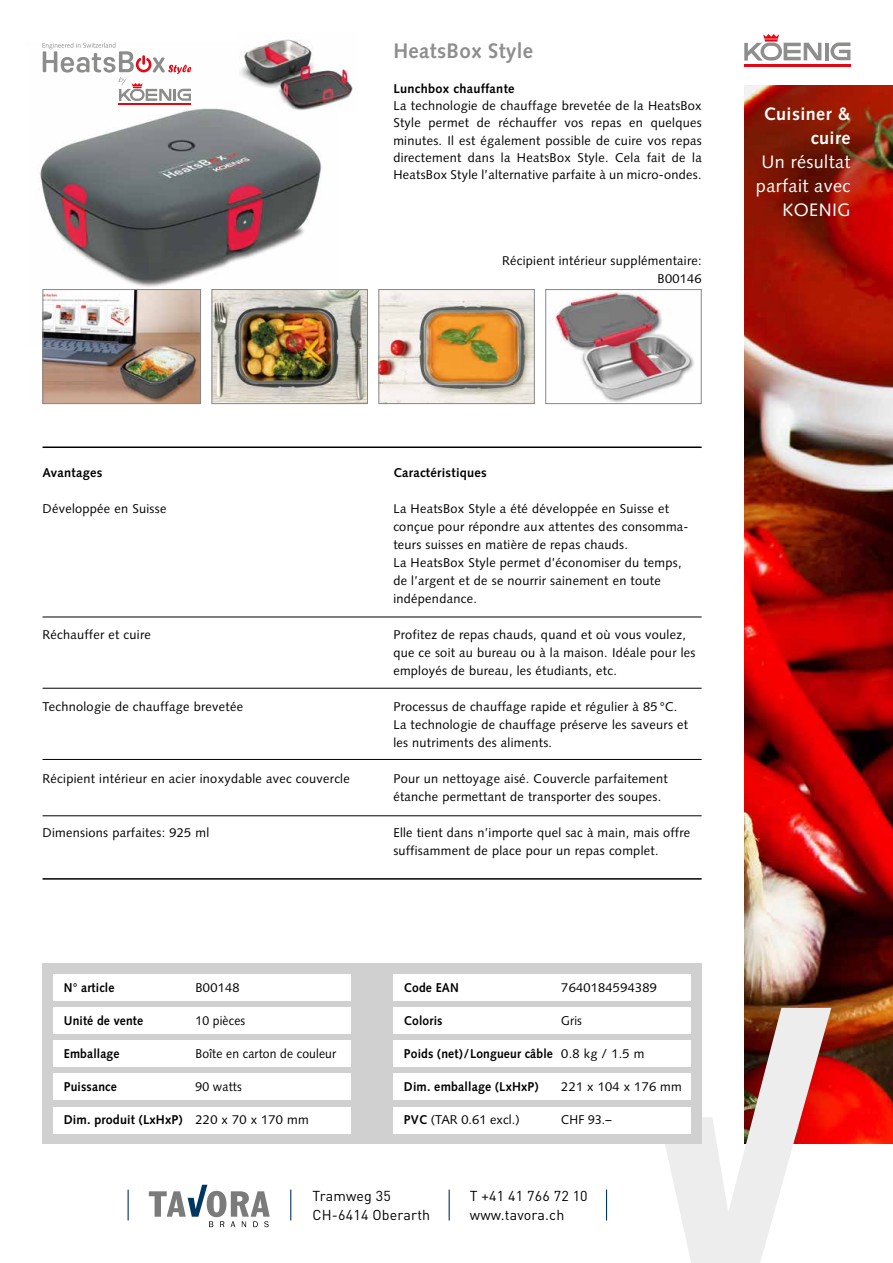
<style>
.page{position:relative;width:893px;height:1263px;background:#fff}
.page>*{position:absolute;margin:0;border:0;box-sizing:border-box;transform-origin:0 0}
.t1{font:700 21px "Syntax LT Std";letter-spacing:.02em;color:#8e8e8d}
.t2{font:18px/24px "Syntax LT Std";letter-spacing:.025em;color:#fff;text-align:right}
.t3{font:700 18px/24px "Syntax LT Std";letter-spacing:.025em;color:#fff;text-align:right}
.t4{font:14.25px "DIN Pro";letter-spacing:.01em;color:#000}
.t5{font:12.75px/18px "Syntax LT Std";letter-spacing:.025em;color:#000}
.t6{font:700 12.75px "Syntax LT Std";letter-spacing:.015em;color:#000}
.t7{font:700 12.75px "Syntax LT Std";letter-spacing:.015em;color:#000;scale:.95 1}
.t8{font:12.75px "Syntax LT Std";letter-spacing:.025em;color:#000;scale:.95 1}
.t9{font:12.75px "Syntax LT Std";letter-spacing:.005em;color:#000}
.s1{font-weight:400}
.s2{font-weight:700}
</style>
<div class="page">
<img style="left:744px;top:85px;width:149px;height:1059px">
<img style="left:38px;top:43px;width:284px;height:305px">
<hr style="left:119px;top:104px;width:72px;height:1px;background:#e30613">
<svg style="left:43px;top:43px;width:148px;height:58px"></svg>
<img style="left:240px;top:39px;width:113px;height:72px">
<svg style="left:665px;top:1008px;width:166px;height:255px"></svg>
<hr style="left:128px;top:1189px;width:1px;height:31px;background:#003761">
<hr style="left:290px;top:1189px;width:1px;height:31px;background:#003761">
<hr style="left:449px;top:1189px;width:1px;height:31px;background:#003761">
<hr style="left:606px;top:1189px;width:1px;height:31px;background:#003761">
<svg style="left:149px;top:1185px;width:121px;height:42px"></svg>
<hr style="left:825px;top:43px;width:3px;height:17px;background:#8e8e8d">
<svg style="left:744px;top:34px;width:77px;height:27px"></svg>
<hr style="left:744px;top:64px;width:106px;height:3px;background:#e30613">
<svg style="left:830px;top:42px;width:20px;height:18px"></svg>
<div style="left:43px;top:963px;width:659px;height:181px;background:#d0d0d0"></div>
<div style="left:53px;top:974px;width:638px;height:26px;background:#fff"></div>
<div style="left:53px;top:1007px;width:638px;height:26px;background:#fff"></div>
<div style="left:53px;top:1040px;width:638px;height:26px;background:#fff"></div>
<div style="left:53px;top:1073px;width:638px;height:26px;background:#fff"></div>
<div style="left:53px;top:1107px;width:638px;height:26px;background:#fff"></div>
<div style="left:352px;top:964px;width:41px;height:179px;background:#d0d0d0"></div>
<hr style="left:43px;top:446px;width:659px;height:2px;background:#000">
<hr style="left:43px;top:878px;width:659px;height:2px;background:#000">
<hr style="left:43px;top:617px;width:659px;height:1px;background:#000">
<hr style="left:43px;top:688px;width:659px;height:1px;background:#000">
<hr style="left:43px;top:815px;width:659px;height:1px;background:#000">
<hr style="left:43px;top:759px;width:659px;height:1px;background:#000">
<img style="left:214px;top:291px;width:152px;height:111px">
<div style="left:212px;top:289px;width:156px;height:115px;border:1px solid #878787"></div>
<img style="left:380px;top:291px;width:153px;height:111px">
<div style="left:378px;top:289px;width:157px;height:115px;border:1px solid #878787"></div>
<img style="left:551px;top:291px;width:143px;height:111px">
<div style="left:545px;top:289px;width:157px;height:115px;border:1px solid #878787"></div>
<img style="left:45px;top:291px;width:154px;height:111px">
<div style="left:43px;top:289px;width:158px;height:115px;border:1px solid #878787"></div>
<h1 class="t1" style="left:393px;top:39px;width:141px">HeatsBox Style</h1>
<p class="t6" style="left:393px;top:81px;width:123px">Lunchbox chauffante</p>
<p class="t5" style="left:393px;top:97px;width:310px;line-height:17.2px;text-align:justify">La technologie de chauffage brevetée de la HeatsBox Style permet de réchauffer vos repas en quelques minutes. Il est également possible de cuire vos repas directement dans la HeatsBox Style. Cela fait de la HeatsBox Style l’alternative parfaite à un micro-ondes.</p>
<p class="t5" style="left:502px;top:252px;width:201px;line-height:17.2px;text-align:right">Récipient intérieur supplémentaire:<br>B00146</p>
<h2 class="t3" style="left:764px;top:102px;width:88px">Cuisiner &amp; cuire</h2>
<h2 class="t2" style="left:756px;top:150px;width:96px">Un résultat parfait avec<br>KOENIG</h2>
<p class="t6" style="left:43px;top:466px;width:61px">Avantages</p>
<p class="t5" style="left:43px;top:500px;width:125px">Développée en Suisse</p>
<p class="t5" style="left:43px;top:626px;width:110px">Réchauffer et cuire</p>
<p class="t5" style="left:43px;top:698px;width:202px">Technologie de chauffage brevetée</p>
<p class="t5" style="left:43px;top:770px;width:309px">Récipient intérieur en acier inoxydable avec couvercle</p>
<p class="t5" style="left:43px;top:824px;width:168px">Dimensions parfaites: 925 ml</p>
<p class="t6" style="left:393px;top:466px;width:95px">Caractéristiques</p>
<p class="t5" style="left:393px;top:500px;width:297px">La HeatsBox Style a été développée en Suisse et conçue pour répondre aux attentes des consomma&shy;teurs suisses en matière de repas chauds.<br>La HeatsBox Style permet d’économiser du temps, de l’argent et de se nourrir sainement en toute indépendance.</p>
<p class="t5" style="left:393px;top:626px;width:304px">Profitez de repas chauds, quand et où vous voulez, que ce soit au bureau ou à la maison. Idéale pour les employés de bureau, les étudiants, etc.</p>
<p class="t5" style="left:393px;top:698px;width:296px">Processus de chauffage rapide et régulier à 85 °C.<br>La technologie de chauffage préserve les saveurs et les nutriments des aliments.</p>
<p class="t5" style="left:393px;top:770px;width:276px">Pour un nettoyage aisé. Couvercle parfaitement étanche permettant de transporter des soupes.</p>
<p class="t5" style="left:393px;top:824px;width:298px">Elle tient dans n’importe quel sac à main, mais offre suffisamment de place pour un repas complet.</p>
<p class="t7" style="left:64px;top:980px;width:55px">N° article</p>
<p class="t5" style="left:196px;top:978px;width:46px">B00148</p>
<p class="t7" style="left:64px;top:1013px;width:85px">Unité de vente</p>
<p class="t8" style="left:196px;top:1013px;width:54px">10 pièces</p>
<p class="t7" style="left:64px;top:1046px;width:60px">Emballage</p>
<p class="t8" style="left:196px;top:1046px;width:149px">Boîte en carton de couleur</p>
<p class="t7" style="left:64px;top:1079px;width:57px">Puissance</p>
<p class="t8" style="left:196px;top:1079px;width:50px">90 watts</p>
<p class="t6" style="left:64px;top:1112px;width:246px">Dim. produit (LxHxP) <span class="s1">220 x 70 x 170 mm</span></p>
<p class="t7" style="left:404px;top:980px;width:59px">Code EAN</p>
<p class="t5" style="left:561px;top:978px;width:97px">7640184594389</p>
<p class="t7" style="left:404px;top:1013px;width:42px">Coloris</p>
<p class="t8" style="left:561px;top:1013px;width:23px">Gris</p>
<p class="t7" style="left:404px;top:1046px;width:255px">Poids (net)/Longueur câble <span class="s1">0.8 kg / 1.5 m</span></p>
<p class="t6" style="left:404px;top:1079px;width:136px">Dim. emballage (LxHxP)</p>
<p class="t5" style="left:561px;top:1077px;width:122px">221 x 104 x 176 mm</p>
<p class="t9" style="left:404px;top:1112px;width:117px"><span class="s2">PVC</span> (TAR 0.61 excl.)</p>
<p class="t8" style="left:561px;top:1112px;width:54px">CHF 93.–</p>
<p class="t4" style="left:313px;top:1184px;width:80px">Tramweg 35</p>
<p class="t4" style="left:470px;top:1184px;width:119px">T +41 41 766 72 10</p>
<p class="t4" style="left:313px;top:1204px;width:119px">CH-6414 Oberarth</p>
<p class="t4" style="left:470px;top:1204px;width:96px">www.tavora.ch</p>
</div>
